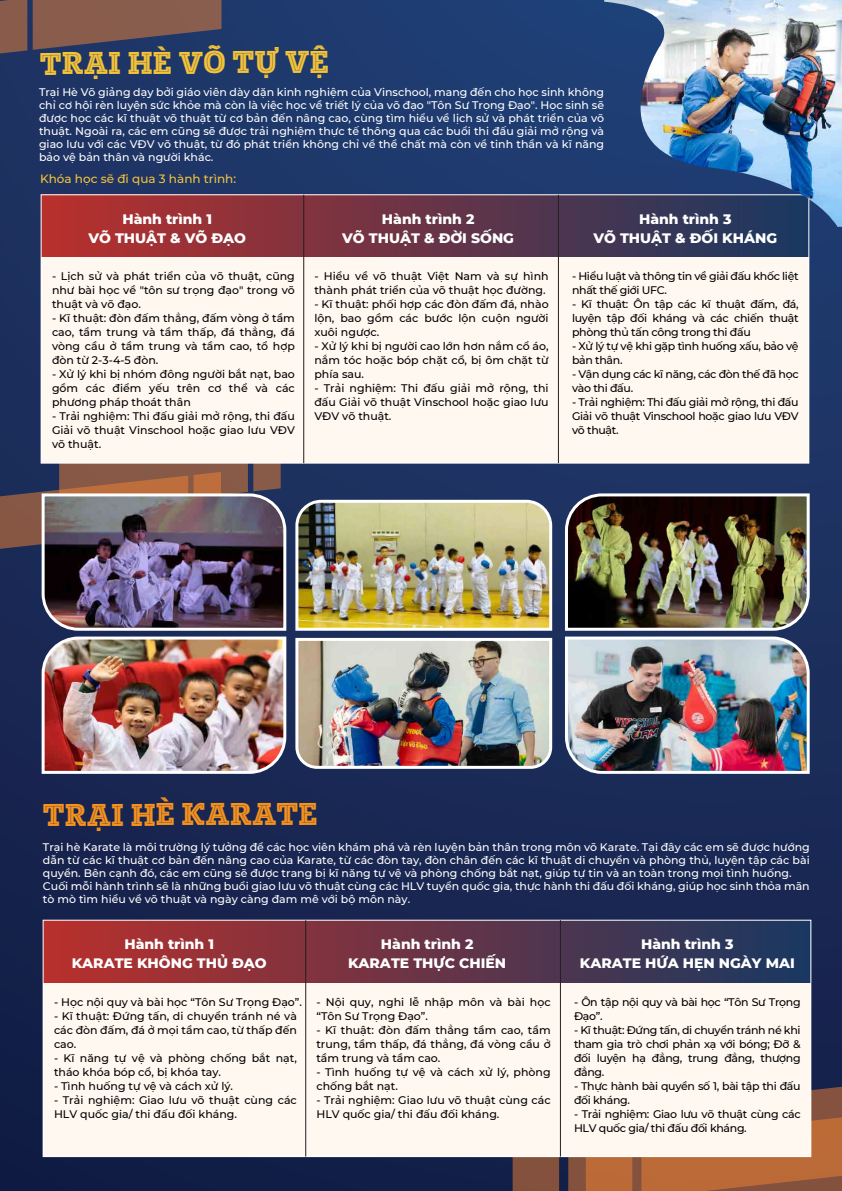
<style>
.page{position:relative;width:842px;height:1191px;background:#fff}
.page>*{position:absolute;margin:0;border:0;box-sizing:border-box;transform-origin:0 0}
.t1{font:30.1px "SVN Posterizer KG Inline";color:#f4c339}
.t2{font:30.1px "SVN Posterizer KG Inline";color:#f6921e}
.t3{font:800 14px/19px "Montserrat";color:#fff;text-align:center}
.t4{font:500 12px "Montserrat";color:#f4c339}
.t5{font:500 11px/14px "Montserrat";color:#000;text-align:justify}
.t6{font:500 11px/13px "Montserrat";color:#fff;text-align:justify}
.t7{font:500 11px/14px "Montserrat";letter-spacing:-.03em;color:#000}
</style>
<div class="page">
<div style="left:0;top:0;width:842px;height:1191px;background:linear-gradient(to bottom,#223d71,#162047)"></div>
<div style="left:513px;top:1156px;width:46px;height:35px;background:#83513d"></div>
<svg style="left:568px;top:1073px;width:274px;height:118px"></svg>
<svg style="left:0;top:0;width:27px;height:53px"></svg>
<svg style="left:33px;top:0;width:188px;height:50px"></svg>
<div style="left:41px;top:195px;width:768px;height:268px;background:#fff8f1"></div>
<div style="left:41px;top:195px;width:768px;height:62px;background:linear-gradient(to right,#b9302c,#193861)"></div>
<hr style="left:303px;top:195px;width:1px;height:268px;background:#231f20">
<hr style="left:558px;top:195px;width:1px;height:268px;background:#231f20">
<div style="left:43px;top:920px;width:768px;height:236px;background:#fff8f1"></div>
<div style="left:43px;top:920px;width:768px;height:62px;background:linear-gradient(to right,#b9302c,#193861)"></div>
<div style="left:43px;top:920px;width:768px;height:236px;border:1px solid #fff"></div>
<hr style="left:305px;top:920px;width:1px;height:236px;background:#231f20">
<hr style="left:560px;top:920px;width:1px;height:236px;background:#231f20">
<img style="left:604px;top:0;width:238px;height:227px">
<img style="left:563px;top:492px;width:248px;height:283px">
<img style="left:0;top:436px;width:288px;height:339px">
<img style="left:294px;top:498px;width:260px;height:272px">
<h1 class="t1" style="left:40px;top:39px;width:290px">TRẠI HÈ VÕ TỰ VỆ</h1>
<p class="t6" style="left:39px;top:85px;width:567px">Trại Hè Võ giảng dạy bởi giáo viên dày dặn kinh nghiệm của Vinschool, mang đến cho học sinh không chỉ cơ hội rèn luyện sức khỏe mà còn là việc học về triết lý của võ đạo "Tôn Sư Trọng Đạo". Học sinh sẽ được học các kĩ thuật võ thuật từ cơ bản đến nâng cao, cùng tìm hiểu về lịch sử và phát triển của võ thuật. Ngoài ra, các em cũng sẽ được trải nghiệm thực tế thông qua các buổi thi đấu giải mở rộng và giao lưu với các VĐV võ thuật, từ đó phát triển không chỉ về thể chất mà còn về tinh thần và kĩ năng bảo vệ bản thân và người khác.</p>
<p class="t4" style="left:40px;top:171px;width:198px">Khóa học sẽ đi qua 3 hành trình:</p>
<p class="t3" style="left:88px;top:209px;width:159px">Hành trình 1<br>VÕ THUẬT &amp; VÕ ĐẠO</p>
<p class="t3" style="left:342px;top:209px;width:173px">Hành trình 2<br>VÕ THUẬT &amp; ĐỜI SỐNG</p>
<p class="t5" style="left:314px;top:268px;width:236px">- Hiểu về võ thuật Việt Nam và sự hình thành phát triển của võ thuật học đường.</p>
<p class="t5" style="left:314px;top:296px;width:236px">- Kĩ thuật: phối hợp các đòn đấm đá, nhào lộn, bao gồm các bước lộn cuộn người xuôi ngược.</p>
<p class="t5" style="left:314px;top:338px;width:236px">- Xử lý khi bị người cao lớn hơn nắm cổ áo, nắm tóc hoặc bóp chặt cổ, bị ôm chặt từ phía sau.</p>
<p class="t5" style="left:314px;top:380px;width:236px">- Trải nghiệm: Thi đấu giải mở rộng, thi đấu Giải võ thuật Vinschool hoặc giao lưu VĐV võ thuật.</p>
<p class="t5" style="left:52px;top:268px;width:244px">- Lịch sử và phát triển của võ thuật, cũng như bài học về "tôn sư trọng đạo" trong võ thuật và võ đạo.</p>
<p class="t5" style="left:52px;top:310px;width:244px">- Kĩ thuật: đòn đấm thẳng, đấm vòng ở tầm cao, tầm trung và tầm thấp, đá thẳng, đá vòng cầu ở tầm trung và tầm cao, tổ hợp đòn từ 2-3-4-5 đòn.</p>
<p class="t5" style="left:52px;top:366px;width:244px">- Xử lý khi bị nhóm đông người bắt nạt, bao gồm các điểm yếu trên cơ thể và các phương pháp thoát thân</p>
<p class="t5" style="left:52px;top:408px;width:244px">- Trải nghiệm: Thi đấu giải mở rộng, thi đấu Giải võ thuật Vinschool hoặc giao lưu VĐV võ thuật.</p>
<p class="t3" style="left:593px;top:209px;width:185px">Hành trình 3<br>VÕ THUẬT &amp; ĐỐI KHÁNG</p>
<p class="t7" style="left:572px;top:268px;width:228px">- Hiểu luật và thông tin về giải đấu khốc liệt nhất thế giới UFC.</p>
<p class="t5" style="left:572px;top:296px;width:228px">- Kĩ thuật: Ôn tập các kĩ thuật đấm, đá, luyện tập đối kháng và các chiến thuật phòng thủ tấn công trong thi đấu</p>
<p class="t7" style="left:572px;top:338px;width:228px">- Xử lý tự vệ khi gặp tình huống xấu, bảo vệ bản thân.</p>
<p class="t7" style="left:572px;top:366px;width:228px">- Vận dụng các kĩ năng, các đòn thế đã học vào thi đấu.</p>
<p class="t5" style="left:572px;top:394px;width:228px">- Trải nghiệm: Thi đấu giải mở rộng, thi đấu Giải võ thuật Vinschool hoặc giao lưu VĐV võ thuật.</p>
<h1 class="t2" style="left:43px;top:790px;width:276px">TRẠI HÈ KARATE</h1>
<p class="t6" style="left:43px;top:840px;width:768px;text-align:left">Trại hè Karate là môi trường lý tưởng để các học viên khám phá và rèn luyện bản thân trong môn võ Karate. Tại đây các em sẽ được hướng dẫn từ các kĩ thuật cơ bản đến nâng cao của Karate, từ các đòn tay, đòn chân đến các kĩ thuật di chuyển và phòng thủ, luyện tập các bài quyền. Bên cạnh đó, các em cũng sẽ được trang bị kĩ năng tự vệ và phòng chống bắt nạt, giúp tự tin và an toàn trong mọi tình huống.<br>Cuối mỗi hành trình sẽ là những buổi giao lưu võ thuật cùng các HLV tuyển quốc gia, thực hành thi đấu đối kháng, giúp học sinh thỏa mãn tò mò tìm hiểu về võ thuật và ngày càng đam mê với bộ môn này.</p>
<p class="t3" style="left:72px;top:933px;width:196px">Hành trình 1<br>KARATE KHÔNG THỦ ĐẠO</p>
<p class="t3" style="left:348px;top:933px;width:160px">Hành trình 2<br>KARATE THỰC CHIẾN</p>
<p class="t5" style="left:316px;top:994px;width:236px">- Nội quy, nghi lễ nhập môn và bài học “Tôn Sư Trọng Đạo”.</p>
<p class="t5" style="left:316px;top:1022px;width:236px">- Kĩ thuật: đòn đấm thẳng tầm cao, tầm trung, tầm thấp, đá thẳng, đá vòng cầu ở tầm trung và tầm cao.</p>
<p class="t5" style="left:316px;top:1064px;width:236px">- Tình huống tự vệ và cách xử lý, phòng chống bắt nạt.</p>
<p class="t5" style="left:316px;top:1092px;width:236px">- Trải nghiệm: Giao lưu võ thuật cùng các<br>HLV quốc gia/ thi đấu đối kháng.</p>
<p class="t5" style="left:54px;top:994px;width:249px">- Học nội quy và bài học “Tôn Sư Trọng Đạo”.</p>
<p class="t5" style="left:54px;top:1008px;width:244px">- Kĩ thuật: Đứng tấn, di chuyển tránh né và các đòn đấm, đá ở mọi tầm cao, từ thấp đến cao.</p>
<p class="t5" style="left:54px;top:1050px;width:244px">- Kĩ năng tự vệ và phòng chống bắt nạt, tháo khóa bóp cổ, bị khóa tay.</p>
<p class="t5" style="left:54px;top:1078px;width:181px">- Tình huống tự vệ và cách xử lý.</p>
<p class="t5" style="left:54px;top:1092px;width:244px">- Trải nghiệm: Giao lưu võ thuật cùng các<br>HLV quốc gia/ thi đấu đối kháng.</p>
<p class="t3" style="left:580px;top:933px;width:216px">Hành trình 3<br>KARATE HỨA HẸN NGÀY MAI</p>
<p class="t7" style="left:574px;top:994px;width:228px">- Ôn tập nội quy và bài học “Tôn Sư Trọng<br>Đạo”.</p>
<p class="t5" style="left:574px;top:1022px;width:228px">- Kĩ thuật: Đứng tấn, di chuyển tránh né khi tham gia trò chơi phản xạ với bóng; Đỡ &amp; đối luyện hạ đẳng, trung đẳng, thượng đẳng.</p>
<p class="t7" style="left:574px;top:1078px;width:228px">- Thực hành bài quyền số 1, bài tập thi đấu đối kháng.</p>
<p class="t7" style="left:574px;top:1106px;width:228px">- Trải nghiệm: Giao lưu võ thuật cùng các<br>HLV quốc gia/ thi đấu đối kháng.</p>
</div>
